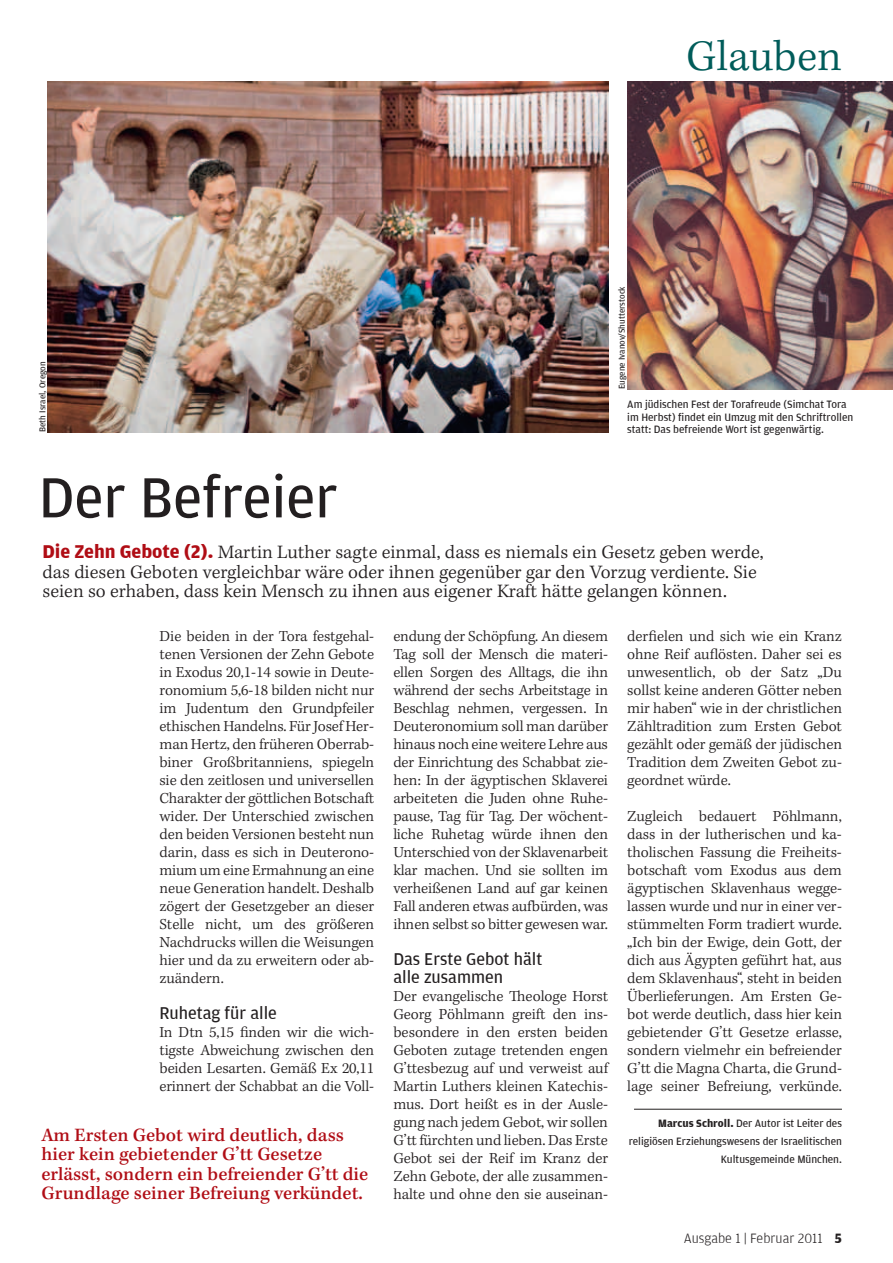
<style>
.page{position:relative;width:893px;height:1263px;background:#fff}
.page>*{position:absolute;margin:0;border:0;box-sizing:border-box;transform-origin:0 0}
.t1{font:60px "Amplitude";color:#231f20}
.t2{font:45px "Kepler Std Light Capt";letter-spacing:.005em;color:#005c5a}
.t3{font:19.5px/19.5px "Kepler Std Light Capt";color:#231f20}
.t4{font:19.5px/19.5px "Kepler Std Medium Capt";color:#b00d15}
.t5{font:18px/18px "Amplitude";color:#231f20}
.t6{font:15.75px/18px "Kepler Std Light Capt";letter-spacing:-.005em;color:#231f20;text-align:justify}
.t7{font:300 14.25px "Amplitude";color:#231f20}
.t8{font:11.25px/18px "Amplitude";color:#231f20;text-align:right}
.t9{font:9px "Amplitude";color:#231f20}
.s1{font-family:"Amplitude";font-weight:700;color:#b00d15}
.s2{font-weight:700}
</style>
<div class="page">
<hr style="left:634px;top:1109px;width:208px;height:1px;background:#231f20">
<img style="left:47px;top:81px;width:561px;height:351px">
<img style="left:627px;top:81px;width:266px;height:308px">
<p class="t9" style="left:37px;top:432px;width:72px;rotate:-90deg">Beth Israel, Oregon</p>
<h2 class="t2" style="left:686px;top:30px;width:157px">Glauben</h2>
<p class="t9" style="left:617px;top:389px;width:104px;rotate:-90deg">Eugene Ivanov/Shutterstock</p>
<p class="t8" style="left:627px;top:398px;width:228px;line-height:12.8px;text-align:left">Am jüdischen Fest der Torafreude (Simchat Tora im Herbst) findet ein Umzug mit den Schriftrollen statt: Das befreiende Wort ist gegenwärtig.</p>
<h1 class="t1" style="left:39px;top:464px;width:301px">Der Befreier</h1>
<p class="t3" style="left:43px;top:543px;width:723px"><span class="s1">Die Zehn Gebote (2).</span> Martin Luther sagte einmal, dass es niemals ein Gesetz geben werde, das diesen Geboten vergleichbar wäre oder ihnen gegenüber gar den Vorzug verdiente. Sie seien so erhaben, dass kein Mensch zu ihnen aus eigener Kraft hätte gelangen können.</p>
<p class="t6" style="left:159px;top:628px;width:216px">Die beiden in der Tora festgehal&shy;tenen Versionen der Zehn Gebote in Exodus 20,1-14 sowie in Deute&shy;ronomium 5,6-18 bilden nicht nur im Judentum den Grundpfeiler ethischen Handelns. Für Josef Her&shy;man Hertz, den früheren Oberrab&shy;biner Großbritanniens, spiegeln sie den zeitlosen und universellen Charakter der göttlichen Botschaft wider. Der Unterschied zwischen den beiden Versionen besteht nun darin, dass es sich in Deuterono&shy;mium um eine Ermahnung an eine neue Generation handelt. Deshalb zögert der Gesetzgeber an dieser Stelle nicht, um des größeren Nachdrucks willen die Weisungen hier und da zu erweitern oder ab&shy;zuändern.</p>
<p class="t5" style="left:159px;top:1004px;width:119px">Ruhetag für alle</p>
<p class="t6" style="left:159px;top:1024px;width:216px">In Dtn 5,15 finden wir die wich&shy;tigste Abweichung zwischen den beiden Lesarten. Gemäß Ex 20,11 erinnert der Schabbat an die Voll-</p>
<p class="t4" style="left:42px;top:1126px;width:328px">Am Ersten Gebot wird deutlich, dass hier kein gebietender G’tt Gesetze erlässt, sondern ein befreiender G’tt die Grundlage seiner Befreiung verkündet.</p>
<p class="t6" style="left:393px;top:628px;width:216px">endung der Schöpfung. An diesem Tag soll der Mensch die materi&shy;ellen Sorgen des Alltags, die ihn während der sechs Arbeitstage in Beschlag nehmen, vergessen. In Deuteronomium soll man darüber hinaus noch eine weitere Lehre aus der Einrichtung des Schabbat zie&shy;hen: In der ägyptischen Sklaverei arbeiteten die Juden ohne Ruhe&shy;pause, Tag für Tag. Der wöchent&shy;liche Ruhetag würde ihnen den Unterschied von der Sklavenarbeit klar machen. Und sie sollten im verheißenen Land auf gar keinen Fall anderen etwas aufbürden, was ihnen selbst so bitter gewesen war.</p>
<p class="t5" style="left:393px;top:950px;width:150px">Das Erste Gebot hält alle zusammen</p>
<p class="t6" style="left:393px;top:988px;width:216px">Der evangelische Theologe Horst Georg Pöhlmann greift den ins&shy;besondere in den ersten beiden Geboten zutage tretenden engen G’ttesbezug auf und verweist auf Martin Luthers kleinen Katechis&shy;mus. Dort heißt es in der Ausle&shy;gung nach jedem Gebot, wir sollen G’tt fürchten und lieben. Das Erste Gebot sei der Reif im Kranz der Zehn Gebote, der alle zusammen&shy;halte und ohne den sie auseinan-</p>
<p class="t6" style="left:627px;top:628px;width:216px">derfielen und sich wie ein Kranz ohne Reif auflösten. Daher sei es unwesentlich, ob der Satz „Du sollst keine anderen Götter neben mir haben“ wie in der christlichen Zähltradition zum Ersten Gebot gezählt oder gemäß der jüdischen Tradition dem Zweiten Gebot zu&shy;geordnet würde.</p>
<p class="t6" style="left:627px;top:808px;width:216px">Zugleich bedauert Pöhlmann, dass in der lutherischen und ka&shy;tholischen Fassung die Freiheits&shy;botschaft vom Exodus aus dem ägyptischen Sklavenhaus wegge&shy;lassen wurde und nur in einer ver&shy;stümmelten Form tradiert wurde. „Ich bin der Ewige, dein Gott, der dich aus Ägypten geführt hat, aus dem Sklavenhaus“, steht in beiden Überlieferungen. Am Ersten Ge&shy;bot werde deutlich, dass hier kein gebietender G’tt Gesetze erlasse, sondern vielmehr ein befreiender G’tt die Magna Charta, die Grund&shy;lage seiner Befreiung, verkünde.</p>
<p class="t8" style="left:629px;top:1114px;width:215px"><span class="s2">Marcus Schroll.</span> Der Autor ist Leiter des religiösen Erziehungswesens der Israelitischen<br>Kultusgemeinde München.</p>
<p class="t7" style="left:684px;top:1230px;width:159px">Ausgabe 1 | Februar 2011 <span class="s2">5</span></p>
</div>
